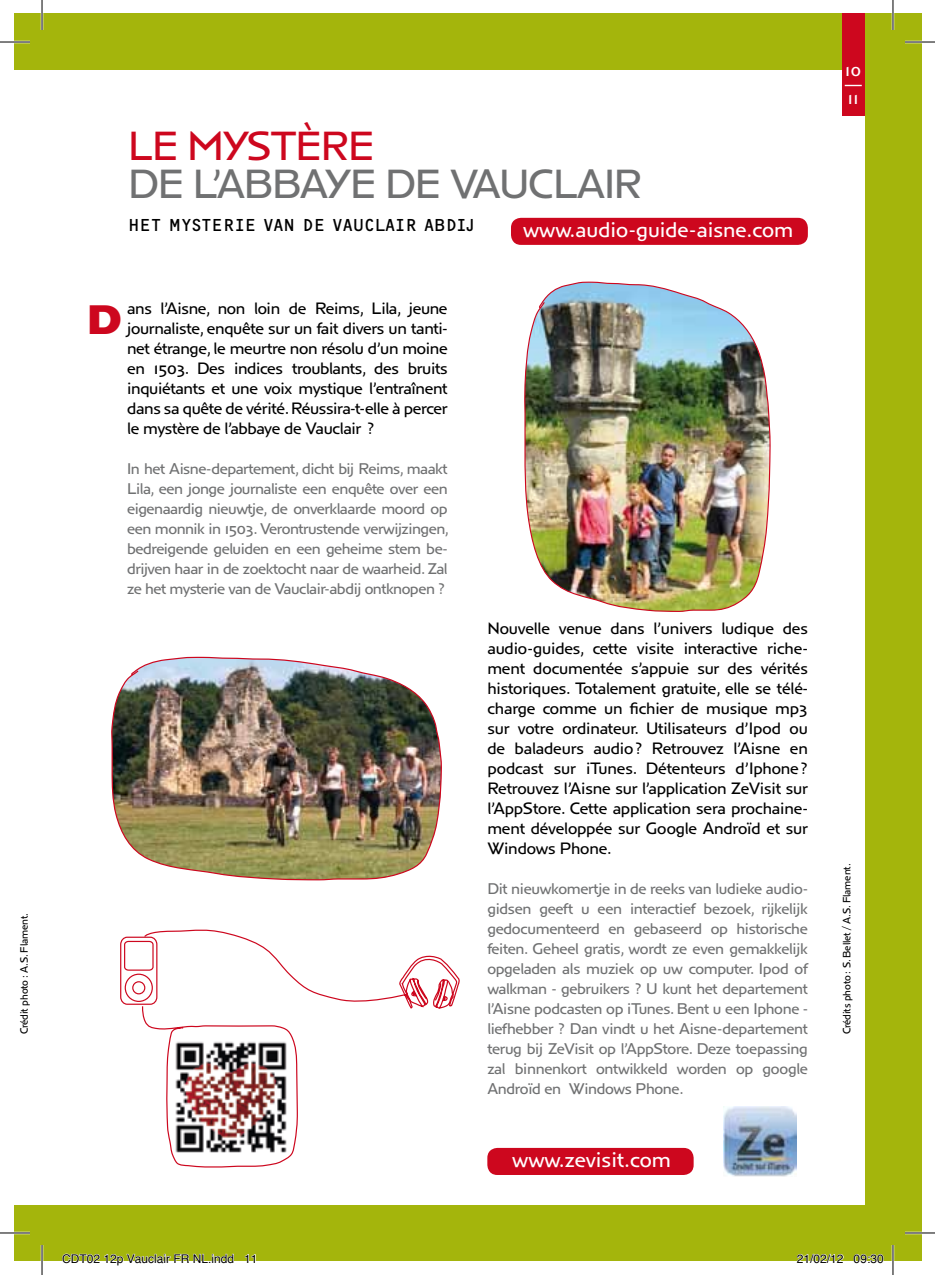
<style>
.page{position:relative;width:935px;height:1275px;background:#fff}
.page>*{position:absolute;margin:0;border:0;box-sizing:border-box;transform-origin:0 0}
.t1{font:700 42.6px "Anisette Petite";color:#cd071e}
.t2{font:42px "Anisette Petite";letter-spacing:.13em;color:#707172}
.t3{font:42px "Anisette Petite";color:#cd071e}
.t4{font:22px "Anisette Petite";color:#fff}
.t5{font:18px "OCRF";color:#000}
.t6{font:18px/28px "Anisette Petite";color:#fff}
.t7{font:17px/20px "Anisette Petite";letter-spacing:-.015em;color:#000;text-align:justify}
.t8{font:16px/20px "Anisette Petite";letter-spacing:-.03em;color:#707172;text-align:justify}
.t9{font:12px "Helvetica";color:#000}
.t10{font:11px "Anisette Petite";letter-spacing:-.01em;color:#000;scale:.95 1}
</style>
<div class="page">
<div style="left:14px;top:14px;width:907px;height:1247px;background:#a4b50c"></div>
<div style="left:14px;top:70px;width:850px;height:1134px;background:#fff"></div>
<img style="left:111px;top:656px;width:331px;height:217px">
<img style="left:723px;top:1106px;width:73px;height:71px">
<svg style="left:210px;top:873px;width:193px;height:8px"></svg>
<img style="left:524px;top:281px;width:247px;height:331px">
<svg style="left:120px;top:929px;width:340px;height:239px"></svg>
<div style="left:487px;top:1148px;width:206px;height:27px;background:#cd071e;border-radius:10px"></div>
<div style="left:511px;top:218px;width:296px;height:27px;background:#cd071e;border-radius:10px"></div>
<div style="left:841px;top:14px;width:23px;height:102px;background:#cd071e"></div>
<svg style="left:844px;top:85px;width:17px;height:1px"></svg>
<hr style="left:0;top:41px;width:30px;height:2px;background:#fff">
<hr style="left:904px;top:41px;width:30px;height:2px;background:#fff">
<hr style="left:0;top:1231px;width:30px;height:3px;background:#fff">
<hr style="left:904px;top:1231px;width:30px;height:3px;background:#fff">
<hr style="left:41px;top:0;width:2px;height:30px;background:#fff">
<hr style="left:41px;top:1245px;width:2px;height:30px;background:#fff">
<hr style="left:891px;top:0;width:3px;height:30px;background:#fff">
<hr style="left:891px;top:1245px;width:3px;height:30px;background:#fff">
<hr style="left:0;top:42px;width:30px;height:1px;background:#000">
<hr style="left:904px;top:42px;width:30px;height:1px;background:#000">
<hr style="left:0;top:1232px;width:30px;height:1px;background:#000">
<hr style="left:904px;top:1232px;width:30px;height:1px;background:#000">
<hr style="left:42px;top:0;width:1px;height:30px;background:#000">
<hr style="left:42px;top:1245px;width:1px;height:30px;background:#000">
<hr style="left:892px;top:0;width:1px;height:30px;background:#000">
<hr style="left:892px;top:1245px;width:1px;height:30px;background:#000">
<svg style="left:62px;top:1253px;width:172px;height:8px"></svg>
<svg style="left:244px;top:1254px;width:12px;height:7px"></svg>
<svg style="left:797px;top:1253px;width:47px;height:8px"></svg>
<svg style="left:853px;top:1254px;width:31px;height:7px"></svg>
<p class="t10" style="left:18px;top:1034px;width:130px;rotate:-90deg">Crédit photo : A.S. Flament.</p>
<h2 class="t3" style="left:128px;top:122px;width:248px">Le Mystère</h2>
<h2 class="t2" style="left:128px;top:160px;width:144px">de l’Abba</h2>
<h2 class="t2" style="left:325px;top:160px;width:305px">ye de Vauclair</h2>
<p class="t5" style="left:128px;top:214px;width:349px">H ET MYSTERIE VAN DE VAUCLAIR ABDIJ</p>
<h3 class="t4" style="left:523px;top:217px;width:271px">www.audio-guide-aisne.com</h3>
<p class="t7" style="left:127px;top:298px;width:322px">ans l’Aisne, non loin de Reims, Lila, jeune journaliste, enquête sur un fait divers un tanti&shy;net étrange, le meurtre non résolu d’un moine en 1503. Des indices troublants, des bruits inquiétants et une voix mystique l’entraînent dans sa quête de vérité. Réussira-t-elle à percer le mystère de l’abbaye de Vauclair ?</p>
<p class="t8" style="left:127px;top:459px;width:323px">I n het Aisne-departement, dicht bij Reims, maakt Lila, een jonge journaliste een enquête over een eigenaardig nieuwtje, de onverklaarde moord op een monnik in 1503. Verontrustende verwijzingen, bedreigende geluiden en een geheime stem be&shy;drijven haar in de zoektocht naar de waarheid. Zal ze het mysterie van de Vauclair-abdij ontknopen ?</p>
<h1 class="t1" style="left:87px;top:295px;width:36px">D</h1>
<p class="t7" style="left:487px;top:618px;width:322px">Nouvelle venue dans l’univers ludique des audio-guides, cette visite interactive riche&shy;ment documentée s’appuie sur des vérités historiques. Totalement gratuite, elle se télé&shy;charge comme un fichier de musique mp3 sur votre ordinateur. Utilisateurs d’I pod ou de baladeurs audio? Retrouvez l’Aisne en podcast sur iTunes. Détenteurs d’I phone?<br>Retrouvez l’Aisne sur l’application ZeVisit sur l’AppStore. Cette application sera prochaine&shy;ment développée sur Google Androïd et sur Windows Phone.</p>
<p class="t8" style="left:487px;top:879px;width:322px">Dit nieuwkomertje in de reeks van ludieke audio&shy;gidsen geeft u een interactief bezoek, rijkelijk gedocumenteerd en gebaseerd op historische feiten. Geheel gratis, wordt ze even gemakkelijk opgeladen als muziek op uw computer. I pod of walkman - gebruikers ? U kunt het departement l’Aisne podcasten op iTunes. Bent u een I phone - liefhebber ? Dan vindt u het Aisne-departement terug bij ZeVisit op l’AppStore. Deze toepassing zal binnenkort ontwikkeld worden op google Androïd en Windows Phone.</p>
<h3 class="t4" style="left:512px;top:1146px;width:160px">www.zevisit.com</h3>
<p class="t6" style="left:845px;top:56px;width:17px">10<br>11</p>
<p class="t10" style="left:840px;top:1034px;width:181px;rotate:-90deg">Crédits photo : S. Bellet / A.S. Flament.</p>
<p class="t9" style="left:62px;top:1249px;width:197px">CDT02 12p Vauclair FR NL.indd 11</p>
<p class="t9" style="left:796px;top:1249px;width:88px">21/02/12 09:30</p>
</div>
